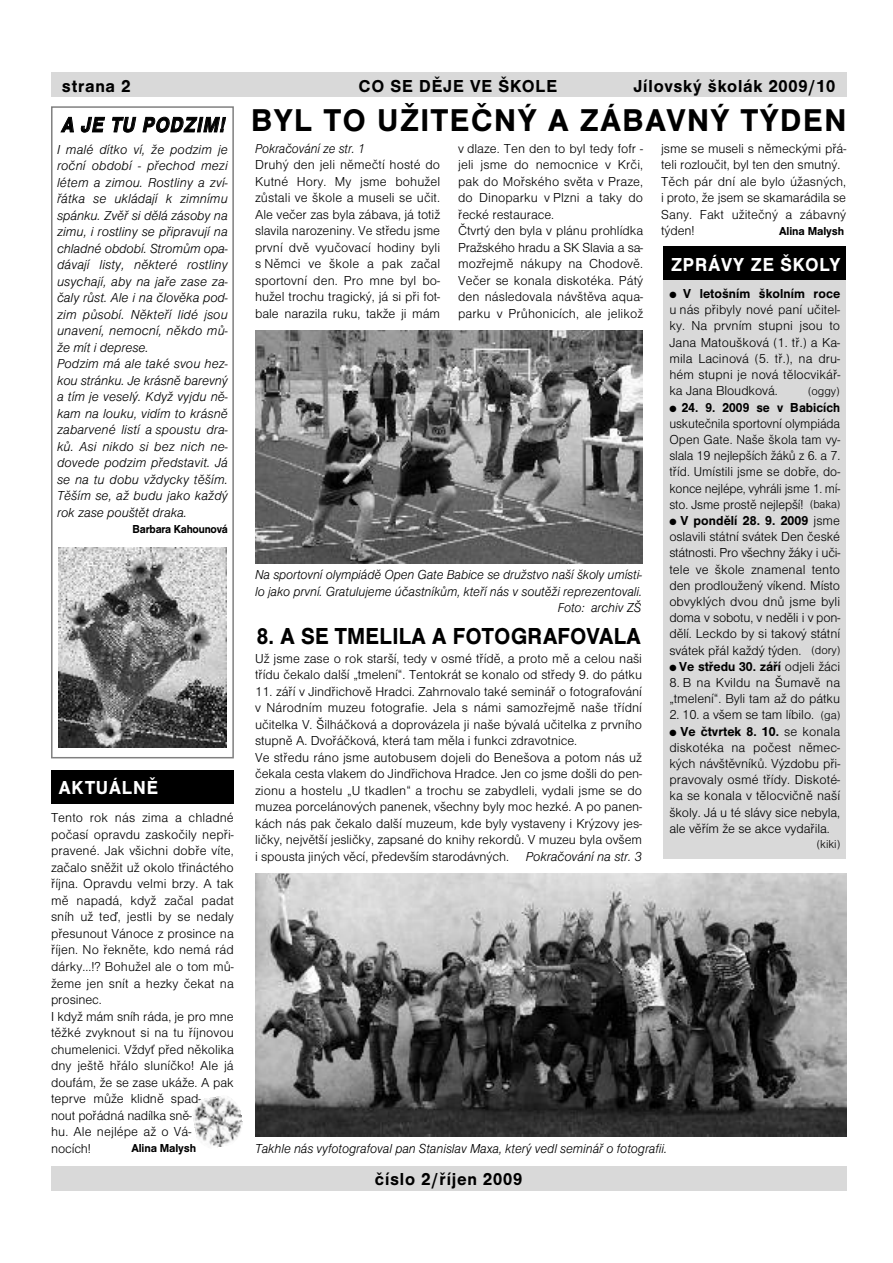
<style>
.page{position:relative;width:893px;height:1263px;background:#fff}
.page>*{position:absolute;margin:0;border:0;box-sizing:border-box;transform-origin:0 0}
.t1{font:500 32.7px "Nimbus San No 5 TEE";letter-spacing:.045em;color:#000}
.t2{font:500 24px "Nimbus San No 5 TEE";letter-spacing:.01em;color:#000;scale:.95 1}
.t3{font:500 19.5px "Nimbus San No 5 TEE";letter-spacing:.045em;color:#fff}
.t4{font:500 18px "Nimbus San No 5 TEE";letter-spacing:.045em;color:#000}
.t5{font:13.5px/16.5px "Nimbus San DEE Ligh";letter-spacing:-.005em;color:#000}
.t6{font:13.5px/16.5px "Nimbus San DEE Ligh Ital";color:#000}
.t7{font:500 13.5px "Nimbus San No 5 TEE";letter-spacing:.005em;color:#000}
.t8{font:13.5px "Nimbus San DEE Ligh Ital";color:#000;scale:.95 1}
.t9{font:500 12px "Nimbus San No 5 TEE";letter-spacing:-.01em;color:#000}
.t10{font:500 12px "Nimbus San No 5 TEE";letter-spacing:-.01em;color:#000;scale:.95 1}
.t11{font:12px "Nimbus San DEE Ligh";letter-spacing:-.005em;color:#000}
.s1{font-style:italic;font-size:21.75px}
.s2{font-size:12px}
.s3{font-family:"Nimbus San DEE Ligh";font-weight:400}
.s4{font-family:"Nimbus San DEE Ligh Ital"}
</style>
<div class="page">
<div style="left:51px;top:1166px;width:795px;height:25px;background:#d9d9d9"></div>
<div style="left:51px;top:72px;width:795px;height:25px;background:#d9d9d9"></div>
<div style="left:663px;top:277px;width:183px;height:582px;background:#d9d9d9"></div>
<div style="left:663px;top:246px;width:183px;height:34px;background:#000"></div>
<img style="left:255px;top:330px;width:387px;height:233px">
<div style="left:51px;top:106px;width:183px;height:652px;border:2px solid #808080"></div>
<img style="left:59px;top:548px;width:167px;height:199px">
<img style="left:255px;top:873px;width:591px;height:264px">
<div style="left:51px;top:770px;width:183px;height:33px;background:#000"></div>
<img style="left:191px;top:1094px;width:52px;height:55px;border-radius:50%">
<h3 class="t4" style="left:62px;top:75px;width:70px">strana 2</h3>
<h3 class="t4" style="left:358px;top:75px;width:200px">CO SE DĚJE VE ŠKOLE</h3>
<h3 class="t4" style="left:634px;top:75px;width:203px">Jílovský školák 2009/10</h3>
<h1 class="t1" style="left:61px;top:101px;width:787px"><span class="s1">A JE TU PODZIM!</span> BYL TO UŽITEČNÝ A ZÁBAVNÝ TÝDEN</h1>
<p class="t6" style="left:57px;top:141px;width:172px">I malé dítko ví, že podzim je roční období - přechod mezi létem a zimou. Rostliny a zví&shy;řátka se ukládají k zimnímu spánku. Zvěř si dělá zásoby na zimu, i rostliny se připravují na chladné období. Stromům opa&shy;dávají listy, některé rostliny usychají, aby na jaře zase za&shy;čaly růst. Ale i na člověka pod&shy;zim působí. Někteří lidé jsou unavení, nemocní, někdo mů&shy;že mít i deprese.<br>Podzim má ale také svou hez&shy;kou stránku. Je krásně barevný a tím je veselý. Když vyjdu ně&shy;kam na louku, vidím to krásně zabarvené listí a spoustu dra&shy;ků. Asi nikdo si bez nich ne&shy;dovede podzim představit. Já se na tu dobu vždycky těším.<br>Těším se, až budu jako každý rok zase pouštět draka.</p>
<p class="t10" style="left:133px;top:522px;width:102px">Barbara Kahounová</p>
<h3 class="t3" style="left:59px;top:776px;width:101px">AKTUÁLNĚ</h3>
<p class="t5" style="left:51px;top:809px;width:184px">Tento rok nás zima a chladné počasí opravdu zaskočily nepři&shy;pravené. Jak všichni dobře víte, začalo sněžit už okolo třináctého října. Opravdu velmi brzy. A tak mě napadá, když začal padat sníh už teď, jestli by se nedaly přesunout Vánoce z prosince na říjen. No řekněte, kdo nemá rád dárky...!? Bohužel ale o tom mů&shy;žeme jen snít a hezky čekat na prosinec.<br>I když mám sníh ráda, je pro mne těžké zvyknout si na tu říjnovou chumelenici. Vždyť před několika dny ještě hřálo sluníčko! Ale já doufám, že se zase ukáže. A pak teprve může klidně spad-<br>nout pořádná nadílka sně-<br>hu. Ale nejlépe až o Vá&shy;nocích!</p>
<p class="t9" style="left:131px;top:1141px;width:66px">Alina Malysh</p>
<p class="t8" style="left:255px;top:140px;width:117px">Pokračování ze str. 1</p>
<p class="t5" style="left:255px;top:156px;width:186px;text-align:justify">Druhý den jeli němečtí hosté do Kutné Hory. My jsme bohužel zůstali ve škole a museli se učit.<br>Ale večer zas byla zábava, já totiž slavila narozeniny. Ve středu jsme první dvě vyučovací hodiny byli s Němci ve škole a pak začal sportovní den. Pro mne byl bo&shy;hužel trochu tragický, já si při fot&shy;bale narazila ruku, takže ji mám</p>
<p class="t5" style="left:458px;top:140px;width:187px">v dlaze. Ten den to byl tedy fofr - jeli jsme do nemocnice v Krči, pak do Mořského světa v Praze, do Dinoparku v Plzni a taky do řecké restaurace.<br>Čtvrtý den byla v plánu prohlídka<br>Pražského hradu a SK Slavia a sa&shy;mozřejmě nákupy na Chodově.<br>Večer se konala diskotéka. Pátý den následovala návštěva aqua&shy;parku v Průhonicích, ale jelikož</p>
<p class="t5" style="left:661px;top:140px;width:186px">jsme se museli s německými přá&shy;teli rozloučit, byl ten den smutný.<br>Těch pár dní ale bylo úžasných, i proto, že jsem se skamarádila se<br>Sany. Fakt užitečný a zábavný týden!</p>
<p class="t9" style="left:779px;top:224px;width:66px">Alina Malysh</p>
<h3 class="t3" style="left:671px;top:252px;width:171px">ZPRÁVY ZE ŠKOLY</h3>
<p class="t7" style="left:669px;top:285px;width:172px">● V letošním školním roce</p>
<p class="t5" style="left:669px;top:301px;width:172px;text-align:justify">u nás přibyly nové paní učitel&shy;ky. Na prvním stupni jsou to Jana Matoušková (1. tř.) a Ka&shy;mila Lacinová (5. tř.), na dru&shy;hém stupni je nová tělocvikář&shy;ka Jana Bloudková.</p>
<p class="t11" style="left:808px;top:383px;width:33px">(oggy)</p>
<p class="t7" style="left:669px;top:399px;width:172px">● 24. 9. 2009 se v Babicích</p>
<p class="t5" style="left:669px;top:415px;width:172px;text-align:justify">uskutečnila sportovní olympiáda Open Gate. Naše škola tam vy&shy;slala 19 nejlepších žáků z 6. a 7. tříd. Umístili jsme se dobře, do&shy;konce nejlépe, vyhráli jsme 1. mí&shy;sto. Jsme prostě nejlepší! <span class="s2">(baka)</span></p>
<p class="t7" style="left:669px;top:512px;width:172px">● V pondělí 28. 9. 2009 <span class="s3">jsme</span></p>
<p class="t5" style="left:669px;top:528px;width:172px;text-align:justify">oslavili státní svátek Den české státnosti. Pro všechny žáky i uči&shy;tele ve škole znamenal tento den prodloužený víkend. Místo obvyklých dvou dnů jsme byli doma v sobotu, v neděli i v pon&shy;dělí. Leckdo by si takový státní svátek přál každý týden. <span class="s2">(dory)</span></p>
<p class="t7" style="left:669px;top:658px;width:172px">● Ve středu 30. září <span class="s3">odjeli žáci</span></p>
<p class="t5" style="left:669px;top:674px;width:172px">8. B na Kvildu na Šumavě na „tmelení“. Byli tam až do pátku</p>
<p class="t5" style="left:669px;top:706px;width:172px">2. 10. a všem se tam líbilo. <span class="s2">(ga)</span></p>
<p class="t7" style="left:669px;top:723px;width:172px">● Ve čtvrtek 8. 10. <span class="s3">se konala</span></p>
<p class="t5" style="left:669px;top:739px;width:172px;text-align:justify">diskotéka na počest němec&shy;kých návštěvníků. Výzdobu při&shy;pravovaly osmé třídy. Diskoté&shy;ka se konala v tělocvičně naší školy. Já u té slávy sice nebyla, ale věřím že se akce vydařila.</p>
<p class="t11" style="left:817px;top:837px;width:25px">(kiki)</p>
<p class="t6" style="left:255px;top:566px;width:389px;text-align:right">Na sportovní olympiádě Open Gate Babice se družstvo naší školy umísti&shy;lo jako první. Gratulujeme účastníkům, kteří nás v soutěži reprezentovali.<br>Foto: archiv ZŠ</p>
<h2 class="t2" style="left:257px;top:621px;width:406px">8. A SE TMELILA A FOTOGRAFOVALA</h2>
<p class="t5" style="left:255px;top:650px;width:388px">Už jsme zase o rok starší, tedy v osmé třídě, a proto mě a celou naši třídu čekalo další „tmelení“. Tentokrát se konalo od středy 9. do pátku</p>
<p class="t5" style="left:255px;top:683px;width:388px">11. září v Jindřichově Hradci. Zahrnovalo také seminář o fotografování v Národním muzeu fotografie. Jela s námi samozřejmě naše třídní učitelka V. Šilháčková a doprovázela ji naše bývalá učitelka z prvního stupně A. Dvořáčková, která tam měla i funkci zdravotnice.<br>Ve středu ráno jsme autobusem dojeli do Benešova a potom nás už čekala cesta vlakem do Jindřichova Hradce. Jen co jsme došli do pen&shy;zionu a hostelu „U tkadlen“ a trochu se zabydleli, vydali jsme se do muzea porcelánových panenek, všechny byly moc hezké. A po panen&shy;kách nás pak čekalo další muzeum, kde byly vystaveny i Krýzovy jes&shy;ličky, největší jesličky, zapsané do knihy rekordů. V muzeu byla ovšem i spousta jiných věcí, především starodávných. <span class="s4">Pokračování na str. 3</span></p>
<p class="t6" style="left:255px;top:1140px;width:414px">Takhle nás vyfotografoval pan Stanislav Maxa, který vedl seminář o fotografii.</p>
<h3 class="t4" style="left:375px;top:1168px;width:149px">číslo 2/říjen 2009</h3>
</div>
